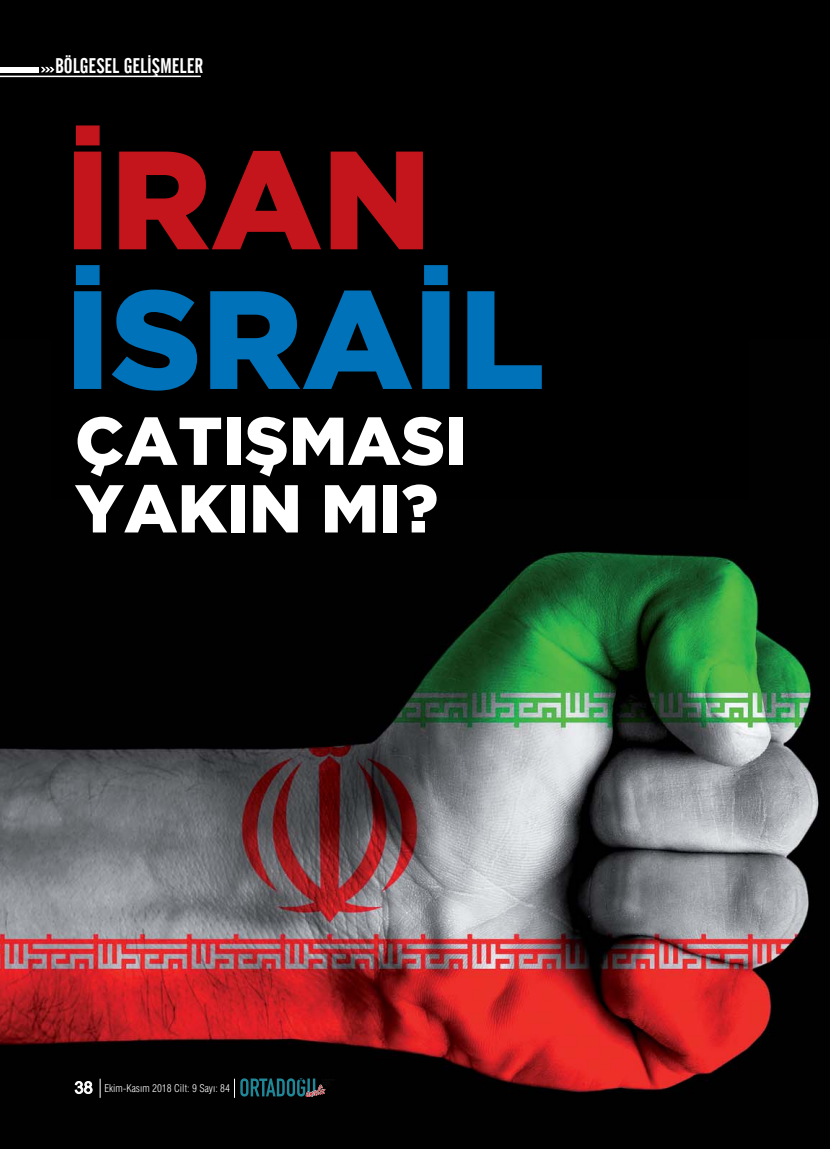
<style>
.page{position:relative;width:830px;height:1149px;background:#fff}
.page>*{position:absolute;margin:0;border:0;box-sizing:border-box;transform-origin:0 0}
.t1{font:900 139.5px "Gotham";color:#0072b9}
.t2{font:900 139.5px "Gotham";color:#c4151c}
.t3{font:900 67.5px/67.5px "Gotham";color:#fff}
.t4{font:21px "Alternate Gothic No 2 BT";color:#fff}
.t5{font:300 condensed 10.5px "Swiss 721 BT";color:#fff}
.s1{font-family:"Arial";font-weight:400;font-stretch:normal;font-size:16.5px}
</style>
<div class="page">
<img style="left:0;top:338px;width:829px;height:810px">
<div style="left:0;top:0;width:829px;height:338px;background:#000"></div>
<svg style="left:100px;top:1078px;width:1px;height:19px"></svg>
<svg style="left:234px;top:1077px;width:101px;height:20px;background:#18363c"></svg>
<div style="left:52px;top:127px;width:696px;height:371px;background:#000"></div>
<div style="left:0;top:67px;width:39px;height:5px;background:#fff"></div>
<hr style="left:0;top:76px;width:201px;height:1px;background:#fff">
<svg style="left:41px;top:67px;width:13px;height:5px"></svg>
<h3 class="t4" style="left:55px;top:53px;width:150px">BÖLGESEL GELİŞMELER</h3>
<h1 class="t2" style="left:65px;top:151px;width:368px">İRAN</h1>
<h1 class="t1" style="left:65px;top:290px;width:481px">İSRAİL</h1>
<h2 class="t3" style="left:75px;top:413px;width:393px">ÇATIŞMASI<br>YAKIN MI?</h2>
<p class="t5" style="left:74px;top:1081px;width:157px"><span class="s1">38</span> Ekim-Kasım 2018 Cilt: 9 Sayı: 84</p>
</div>
